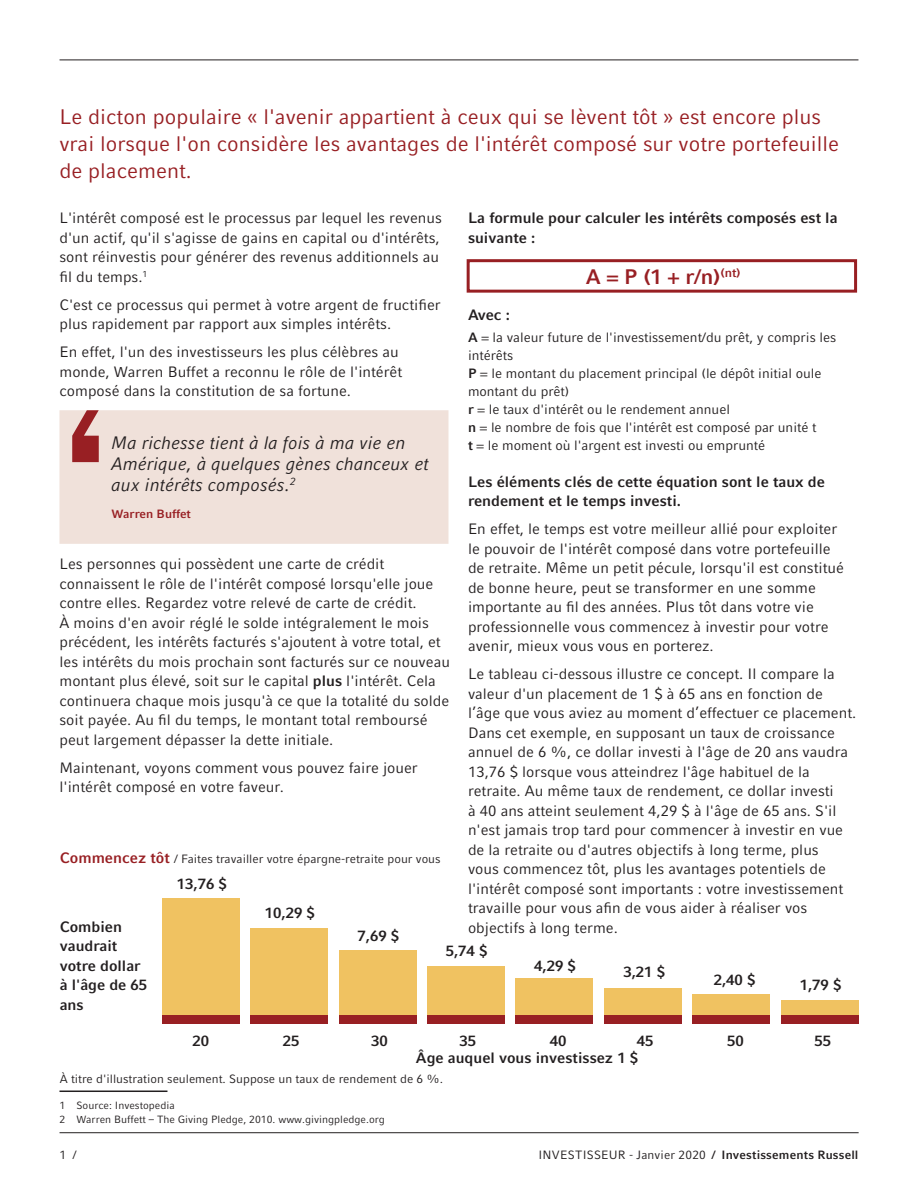
<style>
.page{position:relative;width:918px;height:1188px;background:#fff}
.page>*{position:absolute;margin:0;border:0;box-sizing:border-box;transform-origin:0 0}
.txt_intro{font:21px/27px "Compatil Fact LT Pro";color:#981f23}
.txt_h2{font:700 21px "Compatil Fact LT Pro";color:#981f23}
.txt_quote{font:italic 18px/21px "Compatil Fact LT Pro";color:#231f20}
.txt_body{font:15px/19.5px "Compatil Fact LT Pro";color:#231f20}
.txt_h2-2{font:700 15px/19.5px "Compatil Fact LT Pro";color:#231f20}
.txt_bullet{font:13.5px/18px "Compatil Fact LT Pro";color:#231f20}
.txt_small{font:12px "Compatil Fact LT Pro";color:#231f20}
.tbl_title{font:12px "Compatil Fact LT Pro";color:#231f20}
.txt_small_h2{font:700 12px "Compatil Fact LT Pro";color:#981f23}
.txt_footnote{font:10.5px "Compatil Fact LT Pro";color:#231f20}
.s1{font-weight:700}
.s2{font-weight:700;font-size:15px;color:#981f23}
</style>
<div class="page">
<hr style="left:59px;top:1091px;width:108px;height:1px;background:#231f20">
<div style="left:59px;top:410px;width:389px;height:134px;background:#f0e1da"></div>
<svg style="left:72px;top:410px;width:27px;height:52px"></svg>
<div style="left:467px;top:259px;width:390px;height:34px;border:3px solid #981f23"></div>
<div style="left:162px;top:898px;width:78px;height:117px;background:#f0c261"></div>
<div style="left:250px;top:928px;width:78px;height:87px;background:#f0c261"></div>
<div style="left:339px;top:950px;width:77px;height:65px;background:#f0c261"></div>
<div style="left:427px;top:966px;width:78px;height:49px;background:#f0c261"></div>
<div style="left:515px;top:979px;width:78px;height:36px;background:#f0c261"></div>
<div style="left:604px;top:988px;width:78px;height:27px;background:#f0c261"></div>
<div style="left:692px;top:995px;width:78px;height:20px;background:#f0c261"></div>
<div style="left:781px;top:1000px;width:78px;height:15px;background:#f0c261"></div>
<div style="left:162px;top:1015px;width:78px;height:9px;background:#981f23"></div>
<div style="left:250px;top:1015px;width:78px;height:9px;background:#981f23"></div>
<div style="left:339px;top:1015px;width:77px;height:9px;background:#981f23"></div>
<div style="left:427px;top:1015px;width:78px;height:9px;background:#981f23"></div>
<div style="left:515px;top:1015px;width:78px;height:9px;background:#981f23"></div>
<div style="left:604px;top:1015px;width:78px;height:9px;background:#981f23"></div>
<div style="left:692px;top:1015px;width:78px;height:9px;background:#981f23"></div>
<div style="left:781px;top:1015px;width:78px;height:9px;background:#981f23"></div>
<hr style="left:60px;top:1132px;width:799px;height:1px;background:#231f20">
<hr style="left:60px;top:60px;width:798px;height:1px;background:#231f20">
<p class="txt_intro" style="left:59px;top:103px;width:781px">Le dicton populaire « l'avenir appartient à ceux qui se lèvent tôt » est encore plus vrai lorsque l'on considère les avantages de l'intérêt composé sur votre portefeuille de placement.</p>
<p class="txt_h2-2" style="left:468px;top:208px;width:371px">La formule pour calculer les intérêts composés est la suivante :</p>
<p class="txt_h2" style="left:586px;top:264px;width:156px">A = P (1 + r/n)<sup>(nt)</sup></p>
<p class="txt_h2-2" style="left:468px;top:305px;width:43px">Avec :</p>
<p class="txt_bullet" style="left:468px;top:329px;width:370px"><span class="s1">A</span> = la valeur future de l'investissement/du prêt, y compris les intérêts</p>
<p class="txt_bullet" style="left:468px;top:365px;width:355px"><span class="s1">P</span> = le montant du placement principal (le dépôt initial oule montant du prêt)</p>
<p class="txt_bullet" style="left:468px;top:401px;width:263px"><span class="s1">r</span> = le taux d'intérêt ou le rendement annuel</p>
<p class="txt_bullet" style="left:468px;top:419px;width:350px"><span class="s1">n</span> = le nombre de fois que l'intérêt est composé par unité t</p>
<p class="txt_bullet" style="left:468px;top:437px;width:299px"><span class="s1">t</span> = le moment où l'argent est investi ou emprunté</p>
<p class="txt_h2-2" style="left:468px;top:472px;width:358px">Les éléments clés de cette équation sont le taux de rendement et le temps investi.</p>
<p class="txt_body" style="left:468px;top:519px;width:378px">En effet, le temps est votre meilleur allié pour exploiter le pouvoir de l'intérêt composé dans votre portefeuille de retraite. Même un petit pécule, lorsqu'il est constitué de bonne heure, peut se transformer en une somme importante au fil des années. Plus tôt dans votre vie professionnelle vous commencez à investir pour votre avenir, mieux vous vous en porterez.</p>
<p class="txt_body" style="left:468px;top:664px;width:390px">Le tableau ci-dessous illustre ce concept. Il compare la valeur d'un placement de 1 $ à 65 ans en fonction de l’âge que vous aviez au moment d’effectuer ce placement.<br>Dans cet exemple, en supposant un taux de croissance annuel de 6 %, ce dollar investi à l'âge de 20 ans vaudra 13,76 $ lorsque vous atteindrez l'âge habituel de la retraite. Au même taux de rendement, ce dollar investi<br>à 40 ans atteint seulement 4,29 $ à l'âge de 65 ans. S'il n'est jamais trop tard pour commencer à investir en vue de la retraite ou d'autres objectifs à long terme, plus<br>vous commencez tôt, plus les avantages potentiels de l'intérêt composé sont importants : votre investissement travaille pour vous afin de vous aider à réaliser vos objectifs à long terme.</p>
<p class="txt_body" style="left:59px;top:208px;width:384px">L'intérêt composé est le processus par lequel les revenus d'un actif, qu'il s'agisse de gains en capital ou d'intérêts, sont réinvestis pour générer des revenus additionnels au fil du temps.<sup>1</sup></p>
<p class="txt_body" style="left:59px;top:295px;width:383px">C'est ce processus qui permet à votre argent de fructifier plus rapidement par rapport aux simples intérêts.</p>
<p class="txt_body" style="left:59px;top:342px;width:344px">En effet, l'un des investisseurs les plus célèbres au monde, Warren Buffet a reconnu le rôle de l'intérêt composé dans la constitution de sa fortune.<sup>2</sup></p>
<p class="txt_quote" style="left:112px;top:432px;width:319px">Ma richesse tient à la fois à ma vie en<br>Amérique, à quelques gènes chanceux et aux intérêts composés.<sup>2</sup></p>
<p class="txt_small_h2" style="left:112px;top:507px;width:81px">Warren Buffet</p>
<p class="txt_body" style="left:59px;top:554px;width:392px">Les personnes qui possèdent une carte de crédit connaissent le rôle de l'intérêt composé lorsqu'elle joue contre elles. Regardez votre relevé de carte de crédit.<br>À moins d'en avoir réglé le solde intégralement le mois précédent, les intérêts facturés s'ajoutent à votre total, et les intérêts du mois prochain sont facturés sur ce nouveau montant plus élevé, soit sur le capital <span class="s1">plus</span> l'intérêt. Cela continuera chaque mois jusqu'à ce que la totalité du solde soit payée. Au fil du temps, le montant total remboursé peut largement dépasser la dette initiale.</p>
<p class="txt_body" style="left:59px;top:758px;width:360px">Maintenant, voyons comment vous pouvez faire jouer l'intérêt composé en votre faveur.</p>
<p class="tbl_title" style="left:60px;top:852px;width:382px"><span class="s2">Commencez tôt</span> / Faites travailler votre épargne-retraite pour vous</p>
<p class="txt_h2-2" style="left:177px;top:874px;width:52px">13,76 $</p>
<p class="txt_h2-2" style="left:265px;top:903px;width:52px">10,29 $</p>
<p class="txt_h2-2" style="left:60px;top:917px;width:89px">Combien vaudrait votre dollar à l'âge de 65 ans</p>
<p class="txt_h2-2" style="left:358px;top:926px;width:43px">7,69 $</p>
<p class="txt_h2-2" style="left:446px;top:941px;width:43px">5,74 $</p>
<p class="txt_h2-2" style="left:534px;top:956px;width:43px">4,29 $</p>
<p class="txt_h2-2" style="left:623px;top:962px;width:43px">3,21 $</p>
<p class="txt_h2-2" style="left:714px;top:971px;width:43px">2,40 $</p>
<p class="txt_h2-2" style="left:800px;top:975px;width:43px">1,79 $</p>
<p class="txt_h2-2" style="left:193px;top:1031px;width:18px">20</p>
<p class="txt_h2-2" style="left:283px;top:1031px;width:18px">25</p>
<p class="txt_h2-2" style="left:371px;top:1031px;width:18px">30</p>
<p class="txt_h2-2" style="left:459px;top:1031px;width:18px">35</p>
<p class="txt_h2-2" style="left:550px;top:1031px;width:18px">40</p>
<p class="txt_h2-2" style="left:637px;top:1031px;width:18px">45</p>
<p class="txt_h2-2" style="left:727px;top:1031px;width:18px">50</p>
<p class="txt_h2-2" style="left:814px;top:1031px;width:18px">55</p>
<p class="txt_h2-2" style="left:416px;top:1048px;width:224px">Âge auquel vous investissez 1 $</p>
<p class="txt_small" style="left:60px;top:1072px;width:385px">À titre d'illustration seulement. Suppose un taux de rendement de 6 %.</p>
<p class="txt_footnote" style="left:59px;top:1099px;width:117px">1 Source: Investopedia</p>
<p class="txt_footnote" style="left:59px;top:1113px;width:327px">2 Warren Buffett – The Giving Pledge, 2010. www.givingpledge.org</p>
<p class="txt_small" style="left:60px;top:1147px;width:19px">1 /</p>
<p class="txt_small" style="left:538px;top:1147px;width:322px">INVESTISSEUR - Janvier 2020 <span class="s1">/ Investissements Russell</span></p>
</div>
